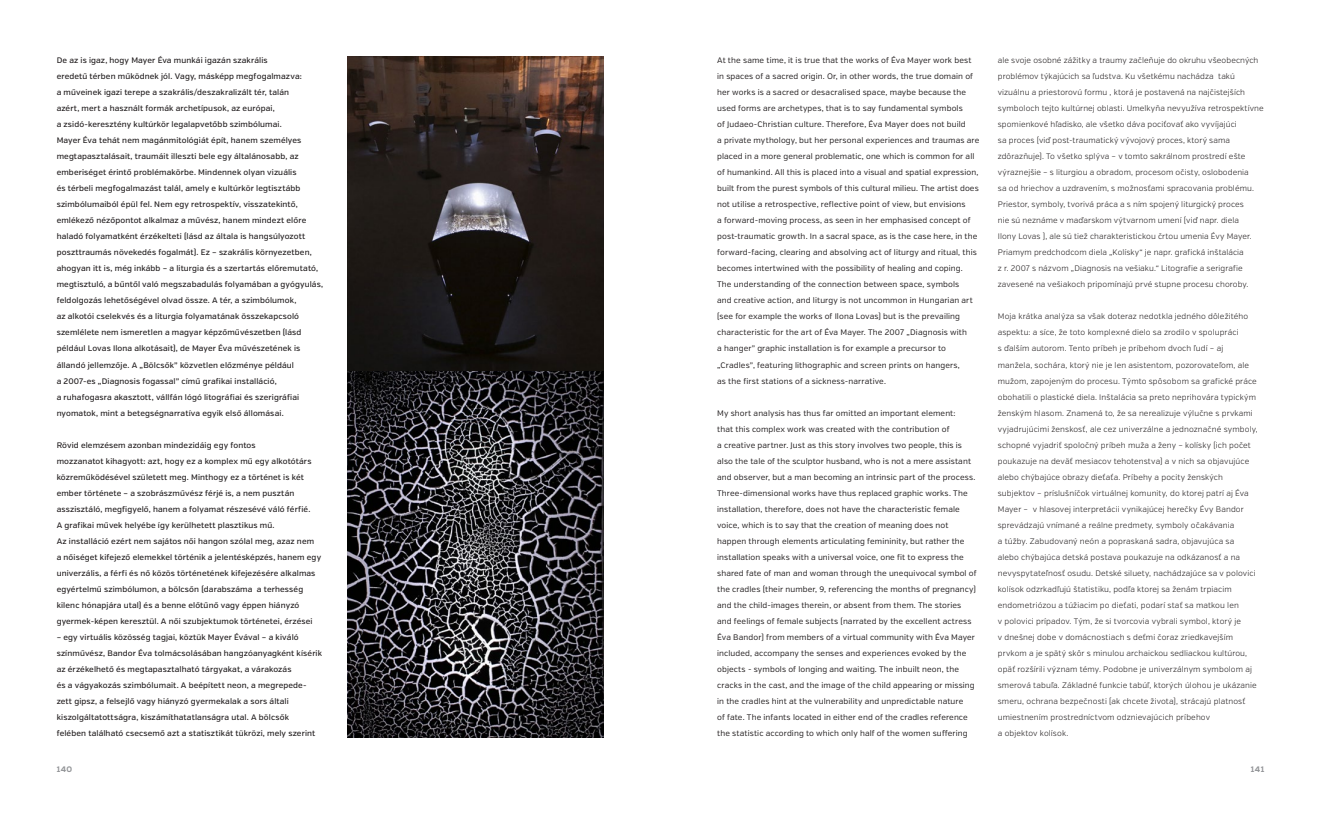
<style>
.page{position:relative;width:1321px;height:823px;background:#fff}
.page>*{position:absolute;margin:0;border:0;box-sizing:border-box;transform-origin:0 0}
.t1{font:8px/16px "Verb";letter-spacing:.015em;color:#231f20}
.t2{font:300 8px/16px "Verb";letter-spacing:.015em;color:#231f20}
.t3{font:500 8px/16px "Verb";letter-spacing:.015em;color:#231f20}
.t4{font:800 8px "Nexa Slab";letter-spacing:.065em;color:#939598}
</style>
<div class="page">
<img style="left:347px;top:57px;width:257px;height:680px">
<p class="t3" style="left:57px;top:52px;width:268px">De az is igaz, hogy Mayer Éva munkái igazán szakrális<br>eredetű térben működnek jól. Vagy, másképp megfogalmazva:<br>a műveinek igazi terepe a szakrális/deszakralizált tér, talán<br>azért, mert a használt formák archetípusok, az európai,<br>a zsidó-keresztény kultúrkör legalapvetőbb szimbólumai.<br>Mayer Éva tehát nem magánmitológiát épít, hanem személyes megtapasztalásait, traumáit illeszti bele egy általánosabb, az emberiséget érintő problémakörbe. Mindennek olyan vizuális<br>és térbeli megfogalmazást talál, amely e kultúrkör legtisztább szimbólumaiból épül fel. Nem egy retrospektív, visszatekintő, emlékező nézőpontot alkalmaz a művész, hanem mindezt előre haladó folyamatként érzékelteti (lásd az általa is hangsúlyozott poszttraumás növekedés fogalmát). Ez – szakrális környezetben, ahogyan itt is, még inkább – a liturgia és a szertartás előremutató, megtisztuló, a bűntől való megszabadulás folyamában a gyógyulás, feldolgozás lehetőségével olvad össze. A tér, a szimbólumok,<br>az alkotói cselekvés és a liturgia folyamatának összekapcsoló szemlélete nem ismeretlen a magyar képzőművészetben (lásd például Lovas Ilona alkotásait), de Mayer Éva művészetének is állandó jellemzője. A „Bölcsők” közvetlen előzménye például<br>a 2007-es „Diagnosis fogassal” című grafikai installáció,<br>a ruhafogasra akasztott, vállfán lógó litográfiai és szerigráfiai nyomatok, mint a betegségnarratíva egyik első állomásai.</p>
<p class="t3" style="left:57px;top:436px;width:266px">Rövid elemzésem azonban mindezidáig egy fontos<br>mozzanatot kihagyott: azt, hogy ez a komplex mű egy alkotótárs közreműködésével született meg. Minthogy ez a történet is két ember története – a szobrászművész férjé is, a nem pusztán asszisztáló, megfigyelő, hanem a folyamat részesévé váló férfié.<br>A grafikai művek helyébe így kerülhetett plasztikus mű.<br>Az installáció ezért nem sajátos női hangon szólal meg, azaz nem<br>a nőiséget kifejező elemekkel történik a jelentésképzés, hanem egy univerzális, a férfi és nő közös történetének kifejezésére alkalmas egyértelmű szimbólumon, a bölcsőn (darabszáma a terhesség kilenc hónapjára utal) és a benne előtűnő vagy éppen hiányzó gyermek-képen keresztül. A női szubjektumok történetei, érzései</p>
<p class="t3" style="left:57px;top:628px;width:267px">– egy virtuális közösség tagjai, köztük Mayer Évával – a kiváló színművész, Bandor Éva tolmácsolásában hangzóanyagként kísérik az érzékelhető és megtapasztalható tárgyakat, a várakozás<br>és a vágyakozás szimbólumait. A beépített neon, a megrepede&shy;zett gipsz, a felsejlő vagy hiányzó gyermekalak a sors általi kiszolgáltatottságra, kiszámíthatatlanságra utal. A bölcsők<br>felében található csecsemő azt a statisztikát tükrözi, mely szerint</p>
<p class="t1" style="left:717px;top:52px;width:264px">At the same time, it is true that the works of Éva Mayer work best in spaces of a sacred origin. Or, in other words, the true domain of her works is a sacred or desacralised space, maybe because the used forms are archetypes, that is to say fundamental symbols<br>of Judaeo-Christian culture. Therefore, Éva Mayer does not build<br>a private mythology, but her personal experiences and traumas are placed in a more general problematic, one which is common for all of humankind. All this is placed into a visual and spatial expression, built from the purest symbols of this cultural milieu. The artist does not utilise a retrospective, reflective point of view, but envisions<br>a forward-moving process, as seen in her emphasised concept of post-traumatic growth. In a sacral space, as is the case here, in the forward-facing, clearing and absolving act of liturgy and ritual, this becomes intertwined with the possibility of healing and coping.<br>The understanding of the connection between space, symbols<br>and creative action, and liturgy is not uncommon in Hungarian art (see for example the works of Ilona Lovas) but is the prevailing characteristic for the art of Éva Mayer. The 2007 „Diagnosis with<br>a hanger” graphic installation is for example a precursor to „Cradles”, featuring lithographic and screen prints on hangers,<br>as the first stations of a sickness-narrative.</p>
<p class="t1" style="left:717px;top:404px;width:261px">My short analysis has thus far omitted an important element:<br>that this complex work was created with the contribution of<br>a creative partner. Just as this story involves two people, this is also the tale of the sculptor husband, who is not a mere assistant and observer, but a man becoming an intrinsic part of the process.<br>Three-dimensional works have thus replaced graphic works. The installation, therefore, does not have the characteristic female voice, which is to say that the creation of meaning does not happen through elements articulating femininity, but rather the installation speaks with a universal voice, one fit to express the shared fate of man and woman through the unequivocal symbol of the cradles (their number, 9, referencing the months of pregnancy) and the child-images therein, or absent from them. The stories and feelings of female subjects (narrated by the excellent actress Éva Bandor) from members of a virtual community with Éva Mayer included, accompany the senses and experiences evoked by the objects - symbols of longing and waiting. The inbuilt neon, the cracks in the cast, and the image of the child appearing or missing in the cradles hint at the vulnerability and unpredictable nature<br>of fate. The infants located in either end of the cradles reference the statistic according to which only half of the women suffering</p>
<p class="t2" style="left:998px;top:52px;width:267px">ale svoje osobné zážitky a traumy začleňuje do okruhu všeobecných problémov týkajúcich sa ľudstva. Ku všetkému nachádza takú vizuálnu a priestorovú formu , ktorá je postavená na najčistejších symboloch tejto kultúrnej oblasti. Umelkyňa nevyužíva retrospektívne spomienkové hľadisko, ale všetko dáva pociťovať ako vyvíjajúci<br>sa proces (viď post-traumatický vývojový proces, ktorý sama zdôrazňuje). To všetko splýva – v tomto sakrálnom prostredí ešte výraznejšie – s liturgiou a obradom, procesom očisty, oslobodenia<br>sa od hriechov a uzdravením, s možnosťami spracovania problému.<br>Priestor, symboly, tvorivá práca a s ním spojený liturgický proces<br>nie sú neznáme v maďarskom výtvarnom umení (viď napr. diela<br>Ilony Lovas ), ale sú tiež charakteristickou črtou umenia Évy Mayer.<br>Priamym predchodcom diela „Kolísky“ je napr. grafická inštalácia<br>z r. 2007 s názvom „Diagnosis na vešiaku.“ Litografie a serigrafie zavesené na vešiakoch pripomínajú prvé stupne procesu choroby.</p>
<p class="t2" style="left:998px;top:308px;width:261px">Moja krátka analýza sa však doteraz nedotkla jedného dôležitého aspektu: a síce, že toto komplexné dielo sa zrodilo v spolupráci<br>s ďalším autorom. Tento príbeh je príbehom dvoch ľudí – aj manžela, sochára, ktorý nie je len asistentom, pozorovateľom, ale mužom, zapojeným do procesu. Týmto spôsobom sa grafické práce obohatili o plastické diela. Inštalácia sa preto neprihovára typickým ženským hlasom. Znamená to, že sa nerealizuje výlučne s prvkami vyjadrujúcimi ženskosť, ale cez univerzálne a jednoznačné symboly, schopné vyjadriť spoločný príbeh muža a ženy – kolísky (ich počet poukazuje na deväť mesiacov tehotenstva) a v nich sa objavujúce alebo chýbajúce obrazy dieťaťa. Príbehy a pocity ženských subjektov – príslušníčok virtuálnej komunity, do ktorej patrí aj Éva Mayer – v hlasovej interpretácii vynikajúcej herečky Évy Bandor sprevádzajú vnímané a reálne predmety, symboly očakávania<br>a túžby. Zabudovaný neón a popraskaná sadra, objavujúca sa<br>alebo chýbajúca detská postava poukazuje na odkázanosť a na nevyspytateľnosť osudu. Detské siluety, nachádzajúce sa v polovici kolísok odzrkadľujú štatistiku, podľa ktorej sa ženám trpiacim endometriózou a túžiacim po dieťati, podarí stať sa matkou len<br>v polovici prípadov. Tým, že si tvorcovia vybrali symbol, ktorý je<br>v dnešnej dobe v domácnostiach s deťmi čoraz zriedkavejším prvkom a je spätý skôr s minulou archaickou sedliackou kultúrou, opäť rozšírili význam témy. Podobne je univerzálnym symbolom aj smerová tabuľa. Základné funkcie tabúľ, ktorých úlohou je ukázanie smeru, ochrana bezpečnosti (ak chcete života), strácajú platnosť umiestnením prostredníctvom odznievajúcich príbehov<br>a objektov kolísok.</p>
<p class="t4" style="left:57px;top:763px;width:17px">140</p>
<p class="t4" style="left:1251px;top:763px;width:15px">141</p>
</div>
